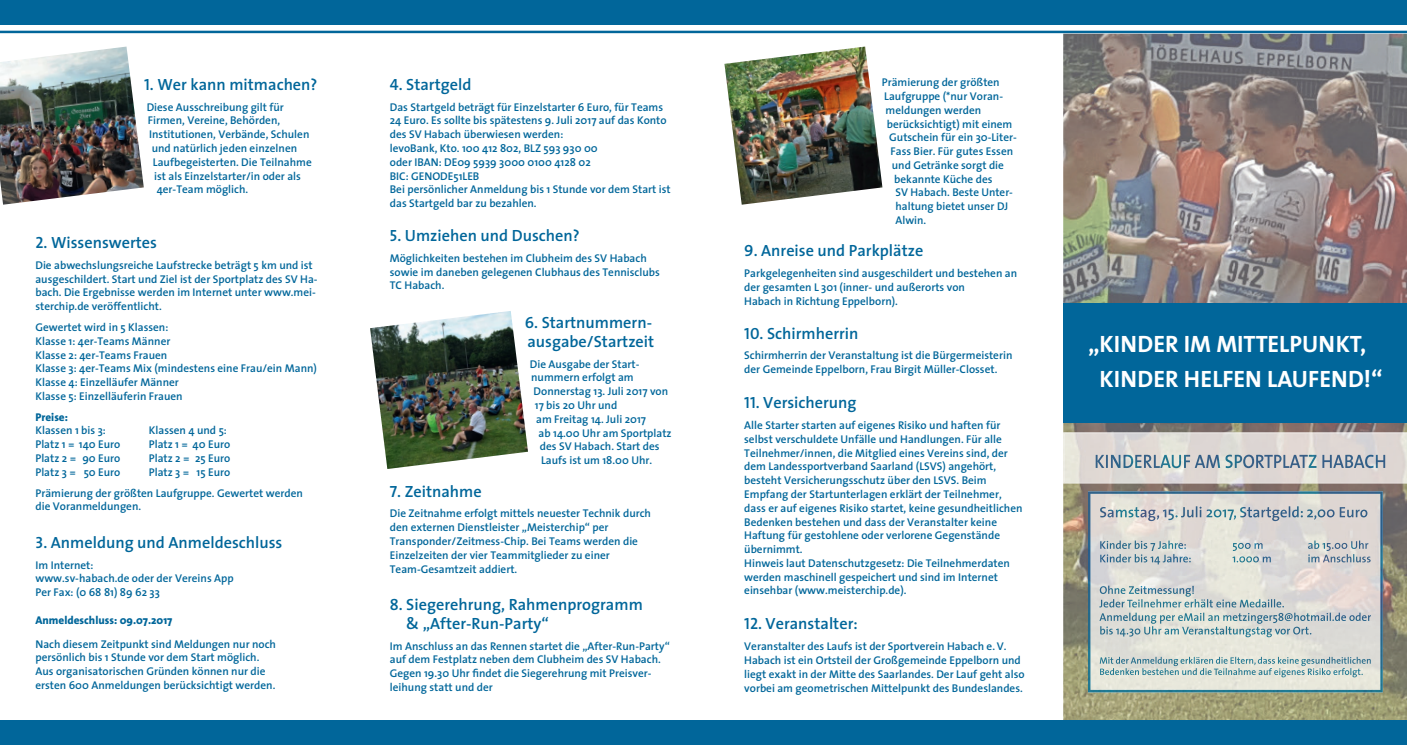
<style>
.page{position:relative;width:1407px;height:745px;background:#fff}
.page>*{position:absolute;margin:0;border:0;box-sizing:border-box;transform-origin:0 0}
.t1{font:700 23.75px/35px "The Sans";color:#fff}
.t2{font:600 16.25px/18.8px "The Sans";color:#01669a}
.t3{font:600 11.25px/13.8px "The Sans";color:#01669a}
.t4{font:800 11.25px "The Sans";color:#01669a}
.s1{font-family:"The Sans Semi Bold Caps";font-weight:400}
</style>
<div class="page">
<img style="left:1063px;top:34px;width:344px;height:685px">
<div style="left:0;top:0;width:1407px;height:25px;background:#01669a"></div>
<div style="left:0;top:719px;width:1407px;height:25px;background:#01669a"></div>
<hr style="left:0;top:31px;width:1407px;height:2px;background:#01669a">
<img style="left:0;top:47px;width:144px;height:157px">
<img style="left:724px;top:47px;width:158px;height:157px">
<img style="left:370px;top:311px;width:158px;height:157px">
<div style="left:1063px;top:303px;width:344px;height:120px;background:#01669a"></div>
<img style="left:1088px;top:491px;width:295px;height:201px">
<img style="left:1063px;top:432px;width:344px;height:51px">
<h2 class="t2" style="left:144px;top:74px;width:175px"><span class="s1">1</span>. Wer kann mitmachen?</h2>
<p class="t3" style="left:147px;top:100px;width:139px">Diese Ausschreibung gilt für</p>
<p class="t3" style="left:148px;top:113px;width:134px">Firmen, Vereine, Behörden,</p>
<p class="t3" style="left:149px;top:127px;width:162px">Institutionen, Verbände, Schulen</p>
<p class="t3" style="left:152px;top:141px;width:147px">und natürlich jeden einzelnen</p>
<p class="t3" style="left:153px;top:155px;width:160px">Laufbegeisterten. Die Teilnahme</p>
<p class="t3" style="left:154px;top:168px;width:148px">ist als Einzelstarter/in oder als</p>
<p class="t3" style="left:157px;top:182px;width:93px">4er-Team möglich.</p>
<h2 class="t2" style="left:35px;top:232px;width:123px"><span class="s1">2</span>. Wissenswertes</h2>
<p class="t3" style="left:35px;top:258px;width:284px">Die abwechslungsreiche Laufstrecke beträgt 5 km und ist ausgeschildert. Start und Ziel ist der Sportplatz des SV Ha&shy;bach. Die Ergebnisse werden im Internet unter www.mei&shy;sterchip.de veröffentlicht.</p>
<p class="t3" style="left:35px;top:320px;width:283px">Gewertet wird in 5 Klassen:<br>Klasse 1: 4er-Teams Männer<br>Klasse 2: 4er-Teams Frauen<br>Klasse 3: 4er-Teams Mix (mindestens eine Frau/ein Mann)<br>Klasse 4: Einzelläufer Männer<br>Klasse 5: Einzelläuferin Frauen</p>
<p class="t4" style="left:35px;top:407px;width:34px">Preise:</p>
<p class="t3" style="left:35px;top:423px;width:72px">Klassen 1 bis 3:</p>
<p class="t3" style="left:149px;top:423px;width:80px">Klassen 4 und 5:</p>
<p class="t3" style="left:35px;top:437px;width:87px">Platz 1 = 140 Euro</p>
<p class="t3" style="left:149px;top:437px;width:83px">Platz 1 = 40 Euro</p>
<p class="t3" style="left:35px;top:450px;width:87px">Platz 2 = 90 Euro</p>
<p class="t3" style="left:149px;top:450px;width:83px">Platz 2 = 25 Euro</p>
<p class="t3" style="left:35px;top:464px;width:87px">Platz 3 = 50 Euro</p>
<p class="t3" style="left:35px;top:461px;width:269px;line-height:20.9px;text-indent:113px">Platz 3 = 15 Euro<br>Prämierung der größten Laufgruppe. Gewertet werden</p>
<p class="t3" style="left:35px;top:499px;width:107px">die Voranmeldungen.</p>
<h2 class="t2" style="left:35px;top:532px;width:248px"><span class="s1">3</span>. Anmeldung und Anmeldeschluss</h2>
<p class="t3" style="left:35px;top:557px;width:200px">Im Internet:<br>www.sv-habach.de oder der Vereins App<br>Per Fax: (0 68 81) 89 62 33</p>
<p class="t4" style="left:35px;top:610px;width:139px">Anmeldeschluss: 09.07.2017</p>
<p class="t3" style="left:35px;top:636px;width:242px">Nach diesem Zeitpunkt sind Meldungen nur noch persönlich bis 1 Stunde vor dem Start möglich.<br>Aus organisatorischen Gründen können nur die ersten 600 Anmeldungen berücksichtigt werden.</p>
<h2 class="t2" style="left:390px;top:74px;width:83px"><span class="s1">4</span>. Startgeld</h2>
<p class="t3" style="left:390px;top:100px;width:282px">Das Startgeld beträgt für Einzelstarter 6 Euro, für Teams 24 Euro. Es sollte bis spätestens 9. Juli 2017 auf das Konto des SV Habach überwiesen werden:<br>levoBank, Kto. 100 412 802, BLZ 593 930 00<br>oder IBAN: DE09 5939 3000 0100 4128 02<br>BIC: GENODE51LEB<br>Bei persönlicher Anmeldung bis 1 Stunde vor dem Start ist das Startgeld bar zu bezahlen.</p>
<h2 class="t2" style="left:390px;top:225px;width:191px"><span class="s1">5</span>. Umziehen und Duschen?</h2>
<p class="t3" style="left:390px;top:250px;width:272px">Möglichkeiten bestehen im Clubheim des SV Habach sowie im daneben gelegenen Clubhaus des Tennisclubs<br>TC Habach.</p>
<h2 class="t2" style="left:525px;top:312px;width:131px"><span class="s1">6</span>. Startnummern&shy;ausgabe/Startzeit</h2>
<p class="t3" style="left:530px;top:356px;width:111px">Die Ausgabe der Start-</p>
<p class="t3" style="left:531px;top:370px;width:104px">nummern erfolgt am</p>
<p class="t3" style="left:534px;top:384px;width:136px">Donnerstag 13. Juli 2017 von</p>
<p class="t3" style="left:535px;top:398px;width:84px">17 bis 20 Uhr und</p>
<p class="t3" style="left:536px;top:411px;width:111px">am Freitag 14. Juli 2017</p>
<p class="t3" style="left:539px;top:425px;width:134px">ab 14.00 Uhr am Sportplatz</p>
<p class="t3" style="left:540px;top:439px;width:121px">des SV Habach. Start des</p>
<p class="t3" style="left:541px;top:453px;width:113px">Laufs ist um 18.00 Uhr.</p>
<h2 class="t2" style="left:390px;top:481px;width:93px"><span class="s1">7</span>. Zeitnahme</h2>
<p class="t3" style="left:390px;top:506px;width:263px">Die Zeitnahme erfolgt mittels neuester Technik durch den externen Dienstleister „Meisterchip“ per Transponder/Zeitmess-Chip. Bei Teams werden die Einzelzeiten der vier Teammitglieder zu einer Team-Gesamtzeit addiert.</p>
<h2 class="t2" style="left:406px;top:594px;width:238px;text-indent:-16px"><span class="s1">8</span>. Siegerehrung, Rahmenprogramm &amp; „After-Run-Party“</h2>
<p class="t3" style="left:390px;top:638px;width:281px">Im Anschluss an das Rennen startet die „After-Run-Party“ auf dem Festplatz neben dem Clubheim des SV Habach.<br>Gegen 19.30 Uhr findet die Siegerehrung mit Preisver&shy;leihung statt und der</p>
<p class="t3" style="left:882px;top:75px;width:119px">Prämierung der größten</p>
<p class="t3" style="left:884px;top:89px;width:120px">Laufgruppe (*nur Voran-</p>
<p class="t3" style="left:885px;top:103px;width:97px">meldungen werden</p>
<p class="t3" style="left:887px;top:116px;width:127px">berücksichtigt) mit einem</p>
<p class="t3" style="left:889px;top:130px;width:129px">Gutschein für ein 30-Liter-</p>
<p class="t3" style="left:890px;top:144px;width:124px">Fass Bier. Für gutes Essen</p>
<p class="t3" style="left:892px;top:158px;width:114px">und Getränke sorgt die</p>
<p class="t3" style="left:894px;top:171px;width:100px">bekannte Küche des</p>
<p class="t3" style="left:895px;top:185px;width:119px">SV Habach. Beste Unter-</p>
<p class="t3" style="left:895px;top:199px;width:114px">haltung bietet unser DJ</p>
<p class="t3" style="left:895px;top:213px;width:32px">Alwin.</p>
<h2 class="t2" style="left:744px;top:241px;width:181px"><span class="s1">9</span>. Anreise und Parkplätze</h2>
<p class="t3" style="left:744px;top:266px;width:274px">Parkgelegenheiten sind ausgeschildert und bestehen an der gesamten L 301 (inner- und außerorts von<br>Habach in Richtung Eppelborn).</p>
<h2 class="t2" style="left:744px;top:323px;width:116px"><span class="s1">10</span>. Schirmherrin</h2>
<p class="t3" style="left:744px;top:348px;width:270px">Schirmherrin der Veranstaltung ist die Bürgermeisterin der Gemeinde Eppelborn, Frau Birgit Müller-Closset.</p>
<h2 class="t2" style="left:744px;top:392px;width:114px"><span class="s1">11</span>. Versicherung</h2>
<p class="t3" style="left:744px;top:418px;width:280px">Alle Starter starten auf eigenes Risiko und haften für selbst verschuldete Unfälle und Handlungen. Für alle Teilnehmer/innen, die Mitglied eines Vereins sind, der dem Landessportverband Saarland (LSVS) angehört, besteht Versicherungsschutz über den LSVS. Beim Empfang der Startunterlagen erklärt der Teilnehmer, dass er auf eigenes Risiko startet, keine gesundheitlichen Bedenken bestehen und dass der Veranstalter keine Haftung für gestohlene oder verlorene Gegenstände übernimmt.<br>Hinweis laut Datenschutzgesetz: Die Teilnehmerdaten werden maschinell gespeichert und sind im Internet einsehbar (www.meisterchip.de).</p>
<h2 class="t2" style="left:744px;top:613px;width:115px"><span class="s1">12</span>. Veranstalter:</h2>
<p class="t3" style="left:744px;top:638px;width:282px">Veranstalter des Laufs ist der Sportverein Habach e. V.<br>Habach ist ein Ortsteil der Großgemeinde Eppelborn und liegt exakt in der Mitte des Saarlandes. Der Lauf geht also vorbei am geometrischen Mittelpunkt des Bundeslandes.</p>
<h1 class="t1" style="left:1099px;top:325px;width:285px;text-indent:-12px">„ KINDER IM MITTELPUNKT,<br>KINDER HELFEN LAUFEND!“</h1>
</div>
